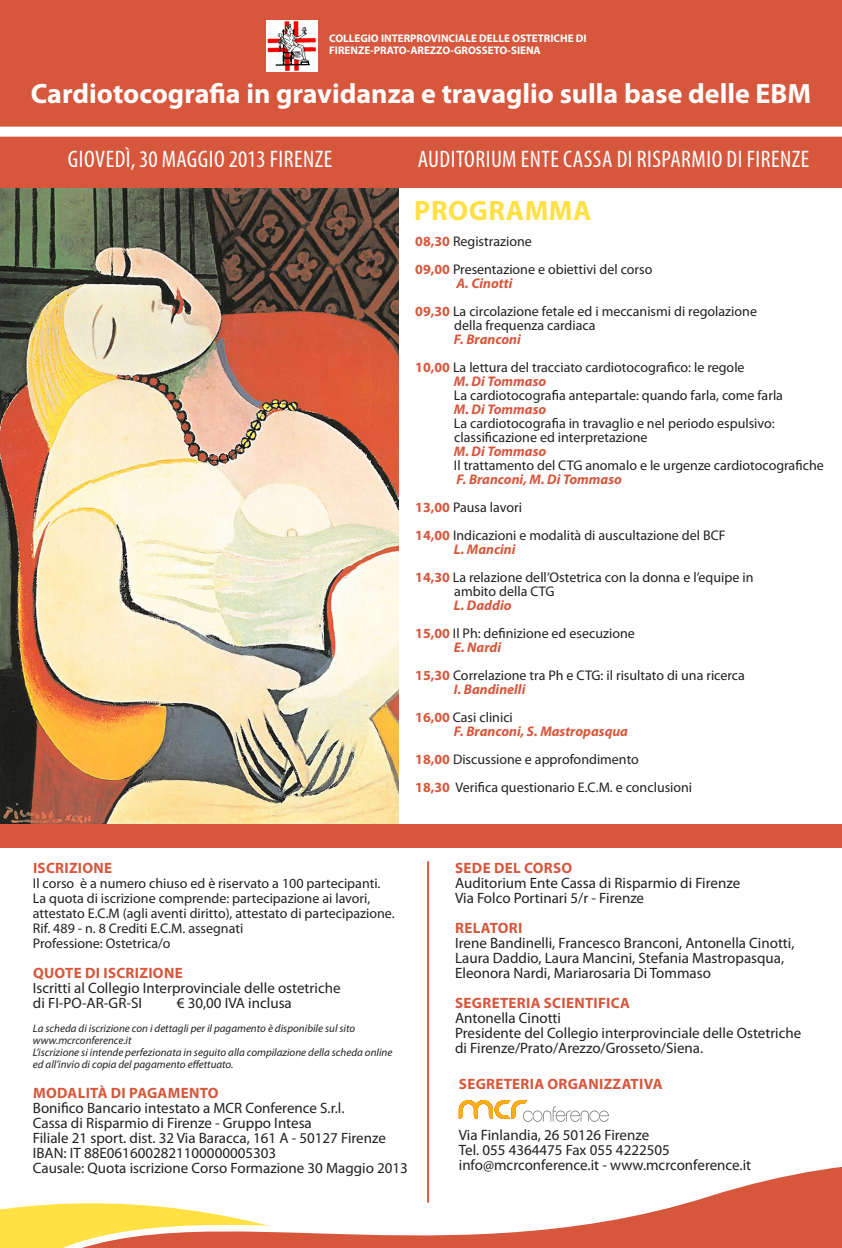
<style>
.page{position:relative;width:842px;height:1248px;background:#fff}
.page>*{position:absolute;margin:0;border:0;box-sizing:border-box;transform-origin:0 0}
.t1{font:700 28px "Myriad Pro";color:#fff}
.t2{font:700 28px "Myriad Pro";letter-spacing:.02em;color:#ffe143}
.t3{font:condensed 24px "Myriad Pro";letter-spacing:.02em;color:#fff}
.t4{font:15px "Myriad Pro";color:#231f20}
.t5{font:700 15px "Myriad Pro";letter-spacing:.02em;color:#d7573c}
.t6{font:14px/14px "Myriad Pro";color:#231f20}
.t7{font:italic 700 14px "Myriad Pro";color:#d7573c}
.t8{font:italic 11px "Myriad Pro";color:#231f20}
.t9{font:700 11px/12.1px "Myriad Pro";color:#fff}
.s1{font-weight:700;color:#d7573c}
.s2{font-weight:700;font-style:italic;color:#d7573c}
</style>
<div class="page">
<img style="left:0;top:188px;width:398px;height:636px">
<svg style="left:0;top:1135px;width:842px;height:112px"></svg>
<div style="left:0;top:0;width:842px;height:188px;background:#d7573c"></div>
<img style="left:266px;top:21px;width:52px;height:51px">
<svg style="left:459px;top:1100px;width:150px;height:21px"></svg>
<div style="left:0;top:824px;width:842px;height:24px;background:#d7573c"></div>
<div style="left:0;top:127px;width:842px;height:10px;background:#fff"></div>
<hr style="left:427px;top:861px;width:2px;height:341px;background:#d7573c">
<p class="t9" style="left:329px;top:32px;width:259px">COLLEGIO INTERPROVINCIALE DELLE OSTETRICHE DI<br>FIRENZE-PRATO-AREZZO-GROSSETO-SIENA</p>
<p class="t1" style="left:31px;top:75px;width:782px">Cardiotocografia in gravidanza e travaglio sulla base delle EBM</p>
<p class="t3" style="left:68px;top:144px;width:266px">GIOVEDÌ, 30 MAGGIO 2013 FIRENZE</p>
<p class="t3" style="left:418px;top:144px;width:393px">AUDITORIUM ENTE CASSA DI RISPARMIO DI FIRENZE</p>
<p class="t2" style="left:414px;top:193px;width:179px">PROGRAMMA</p>
<p class="t6" style="left:415px;top:234px;width:118px"><span class="s1">08,30</span> Registrazione</p>
<p class="t6" style="left:415px;top:262px;width:239px"><span class="s1">09,00</span> Presentazione e obiettivi del corso</p>
<p class="t7" style="left:456px;top:274px;width:57px">A. Cinotti</p>
<p class="t6" style="left:415px;top:304px;width:343px"><span class="s1">09,30</span> La circolazione fetale ed i meccanismi di regolazione</p>
<p class="t6" style="left:454px;top:318px;width:143px">della frequenza cardiaca</p>
<p class="t7" style="left:454px;top:330px;width:68px">F. Branconi</p>
<p class="t6" style="left:415px;top:360px;width:331px"><span class="s1">10,00</span> La lettura del tracciato cardiotocografico: le regole</p>
<p class="t7" style="left:454px;top:372px;width:94px">M. Di Tommaso</p>
<p class="t6" style="left:454px;top:388px;width:331px">La cardiotocografia antepartale: quando farla, come farla<br><span class="s2">M. Di Tommaso</span></p>
<p class="t6" style="left:454px;top:416px;width:322px">La cardiotocografia in travaglio e nel periodo espulsivo: classificazione ed interpretazione</p>
<p class="t7" style="left:454px;top:442px;width:94px">M. Di Tommaso</p>
<p class="t6" style="left:454px;top:458px;width:371px">Il trattamento del CTG anomalo e le urgenze cardiotocografiche</p>
<p class="t7" style="left:456px;top:470px;width:167px">F. Branconi, M. Di Tommaso</p>
<p class="t6" style="left:415px;top:500px;width:108px"><span class="s1">13,00</span> Pausa lavori</p>
<p class="t6" style="left:415px;top:528px;width:312px"><span class="s1">14,00</span> Indicazioni e modalità di auscultazione del BCF</p>
<p class="t7" style="left:454px;top:540px;width:63px">L. Mancini</p>
<p class="t6" style="left:415px;top:570px;width:340px"><span class="s1">14,30</span> La relazione dell’Ostetrica con la donna e l’equipe in</p>
<p class="t6" style="left:454px;top:584px;width:102px">ambito della CTG</p>
<p class="t7" style="left:454px;top:596px;width:59px">L. Daddio</p>
<p class="t6" style="left:415px;top:626px;width:221px"><span class="s1">15,00</span> Il Ph: definizione ed esecuzione</p>
<p class="t7" style="left:454px;top:638px;width:49px">E. Nardi</p>
<p class="t6" style="left:415px;top:668px;width:331px"><span class="s1">15,30</span> Correlazione tra Ph e CTG: il risultato di una ricerca</p>
<p class="t7" style="left:454px;top:680px;width:73px">I. Bandinelli</p>
<p class="t6" style="left:415px;top:710px;width:99px"><span class="s1">16,00</span> Casi clinici</p>
<p class="t7" style="left:454px;top:722px;width:176px">F. Branconi, S. Mastropasqua</p>
<p class="t6" style="left:415px;top:752px;width:225px"><span class="s1">18,00</span> Discussione e approfondimento</p>
<p class="t6" style="left:415px;top:780px;width:278px"><span class="s1">18,30</span> Verifica questionario E.C.M. e conclusioni</p>
<p class="t5" style="left:33px;top:858px;width:81px">ISCRIZIONE</p>
<p class="t6" style="left:33px;top:876px;width:349px">Il corso è a numero chiuso ed è riservato a 100 partecipanti.</p>
<p class="t6" style="left:33px;top:891px;width:339px">La quota di iscrizione comprende: partecipazione ai lavori,</p>
<p class="t6" style="left:33px;top:906px;width:363px">attestato E.C.M (agli aventi diritto), attestato di partecipazione.</p>
<p class="t6" style="left:33px;top:921px;width:212px">Rif. 489 - n. 8 Crediti E.C.M. assegnati</p>
<p class="t6" style="left:33px;top:936px;width:139px">Professione: Ostetrica/o</p>
<p class="t5" style="left:33px;top:963px;width:151px">QUOTE DI ISCRIZIONE</p>
<p class="t4" style="left:33px;top:978px;width:309px">Iscritti al Collegio Interprovinciale delle ostetriche</p>
<p class="t4" style="left:33px;top:993px;width:111px">di FI-PO-AR-GR-SI</p>
<p class="t4" style="left:177px;top:993px;width:116px">€ 30,00 IVA inclusa</p>
<p class="t8" style="left:33px;top:1021px;width:324px">La scheda di iscrizione con i dettagli per il pagamento è disponibile sul sito</p>
<p class="t8" style="left:33px;top:1033px;width:100px">www.mcrconference.it</p>
<p class="t8" style="left:33px;top:1045px;width:361px">L’iscrizione si intende perfezionata in seguito alla compilazione della scheda online</p>
<p class="t8" style="left:33px;top:1057px;width:202px">ed all’invio di copia del pagamento effettuato.</p>
<p class="t5" style="left:33px;top:1083px;width:187px">MODALITÀ DI PAGAMENTO</p>
<p class="t4" style="left:33px;top:1098px;width:313px">Bonifico Bancario intestato a MCR Conference S.r.l.</p>
<p class="t4" style="left:33px;top:1113px;width:280px">Cassa di Risparmio di Firenze - Gruppo Intesa</p>
<p class="t4" style="left:33px;top:1128px;width:355px">Filiale 21 sport. dist. 32 Via Baracca, 161 A - 50127 Firenze</p>
<p class="t4" style="left:33px;top:1143px;width:245px">IBAN: IT 88E0616002821100000005303</p>
<p class="t4" style="left:33px;top:1158px;width:377px">Causale: Quota iscrizione Corso Formazione 30 Maggio 2013</p>
<p class="t5" style="left:455px;top:858px;width:119px">SEDE DEL CORSO</p>
<p class="t4" style="left:455px;top:873px;width:287px">Auditorium Ente Cassa di Risparmio di Firenze</p>
<p class="t4" style="left:455px;top:888px;width:191px">Via Folco Portinari 5/r - Firenze</p>
<p class="t5" style="left:455px;top:918px;width:69px">RELATORI</p>
<p class="t4" style="left:455px;top:933px;width:341px">Irene Bandinelli, Francesco Branconi, Antonella Cinotti,</p>
<p class="t4" style="left:455px;top:948px;width:331px">Laura Daddio, Laura Mancini, Stefania Mastropasqua,</p>
<p class="t4" style="left:455px;top:963px;width:257px">Eleonora Nardi, Mariarosaria Di Tommaso</p>
<p class="t5" style="left:455px;top:993px;width:176px">SEGRETERIA SCIENTIFICA</p>
<p class="t4" style="left:455px;top:1008px;width:108px">Antonella Cinotti</p>
<p class="t4" style="left:455px;top:1023px;width:348px">Presidente del Collegio interprovinciale delle Ostetriche</p>
<p class="t4" style="left:455px;top:1038px;width:250px">di Firenze/Prato/Arezzo/Grosseto/Siena.</p>
<p class="t5" style="left:459px;top:1074px;width:205px">SEGRETERIA ORGANIZZATIVA</p>
<p class="t4" style="left:459px;top:1125px;width:192px">Via Finlandia, 26 50126 Firenze</p>
<p class="t4" style="left:459px;top:1140px;width:213px">Tel. 055 4364475 Fax 055 4222505</p>
<p class="t4" style="left:459px;top:1155px;width:294px">info@mcrconference.it - www.mcrconference.it</p>
</div>
